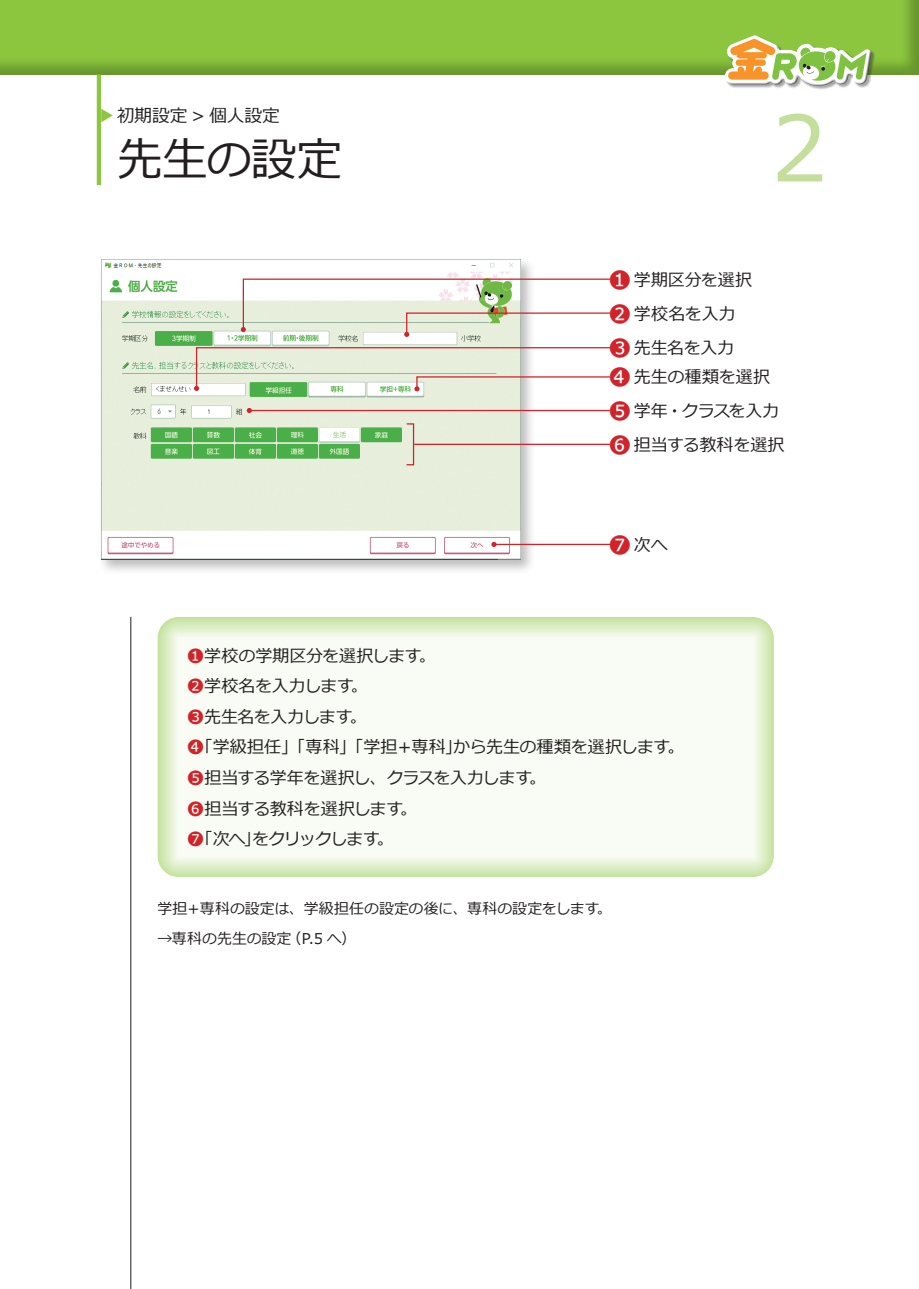
<style>
.page{position:relative;width:919px;height:1289px;background:#fff}
.page>*{position:absolute;margin:0;border:0;box-sizing:border-box;transform-origin:0 0}
.t1{font:90.3px "Meiryo UI";color:#c4df9b}
.t2{font:45.75px "Meiryo";letter-spacing:-.015em;color:#231f20}
.t3{font:17.7px "Meiryo";letter-spacing:-.005em;color:#231f20}
.t4{font:16.95px/30.6px "Meiryo";letter-spacing:-.015em;color:#231f20}
.t5{font:16.95px "Meiryo";letter-spacing:-.035em;color:#231f20}
.t6{font:14.85px "Meiryo";letter-spacing:.005em;color:#231f20}
.s1{color:#8bc63e}
.s2{font-size:22.35px;color:#d1232a}
.s3{color:#d1232a}
</style>
<div class="page">
<div style="left:0;top:0;width:918px;height:77px;background:#231f20;opacity:.28"></div>
<div style="left:725px;top:36px;width:150px;height:54px;background:#231f20;opacity:.4"></div>
<div style="left:722px;top:32px;width:149px;height:52px;background:#fff;opacity:.75"></div>
<div style="left:725px;top:44px;width:149px;height:42px;background:#231f20;opacity:.75"></div>
<hr style="left:97px;top:77px;width:4px;height:106px;background:#8bc63e">
<hr style="left:130px;top:617px;width:1px;height:671px;background:#231f20">
<div style="left:144px;top:607px;width:644px;height:273px;background:#fff;opacity:.95"></div>
<div style="left:98px;top:256px;width:437px;height:319px;background:#231f20;opacity:.3"></div>
<img style="left:101px;top:259px;width:419px;height:301px">
<hr style="left:494px;top:544px;width:118px;height:1px;background:#d1232a">
<svg style="left:491px;top:542px;width:5px;height:5px"></svg>
<hr style="left:249px;top:410px;width:361px;height:1px;background:#d1232a">
<svg style="left:247px;top:408px;width:5px;height:5px"></svg>
<svg style="left:241px;top:278px;width:369px;height:59px"></svg>
<svg style="left:194px;top:346px;width:417px;height:45px"></svg>
<div style="left:406px;top:423px;width:8px;height:42px;border:1px solid #d1232a"></div>
<hr style="left:414px;top:443px;width:196px;height:2px;background:#d1232a">
<p class="t3" style="left:97px;top:103px;width:184px"><span class="s1">▶</span> 初期設定 &gt; 個人設定</p>
<h2 class="t2" style="left:117px;top:128px;width:227px">先生の設定</h2>
<h1 class="t1" style="left:771px;top:86px;width:58px">2</h1>
<p class="t4" style="left:608px;top:263px;width:145px;line-height:34px"><span class="s2">❶</span> 学期区分を選択<br><span class="s2">❷</span> 学校名を入力</p>
<p class="t4" style="left:608px;top:333px;width:127px"><span class="s2">❸</span> 先生名を入力</p>
<p class="t4" style="left:608px;top:363px;width:163px"><span class="s2">❹</span> 先生の種類を選択</p>
<p class="t5" style="left:608px;top:399px;width:172px"><span class="s2">❺</span> 学年・クラスを入力</p>
<p class="t4" style="left:608px;top:430px;width:177px"><span class="s2">❻</span> 担当する教科を選択</p>
<p class="t4" style="left:608px;top:530px;width:61px"><span class="s2">❼</span>次へ</p>
<p class="t4" style="left:187px;top:641px;width:498px"><span class="s3">❶</span>学校の学期区分を選択します。<br><span class="s3">❷</span>学校名を入力します。<br><span class="s3">❸</span>先生名を入力します。<br><span class="s3">❹</span>「学級担任」「専科」「学担＋専科」から先生の種類を選択します。<br><span class="s3">❺</span>担当する学年を選択し、クラスを入力します。<br><span class="s3">❻</span>担当する教科を選択します。<br><span class="s3">❼</span>「次へ」をクリックします。</p>
<p class="t6" style="left:157px;top:897px;width:456px">学担＋専科の設定は、学級担任の設定の後に、専科の設定をします。</p>
<p class="t6" style="left:157px;top:928px;width:200px">→専科の先生の設定（P.5 へ）</p>
</div>
